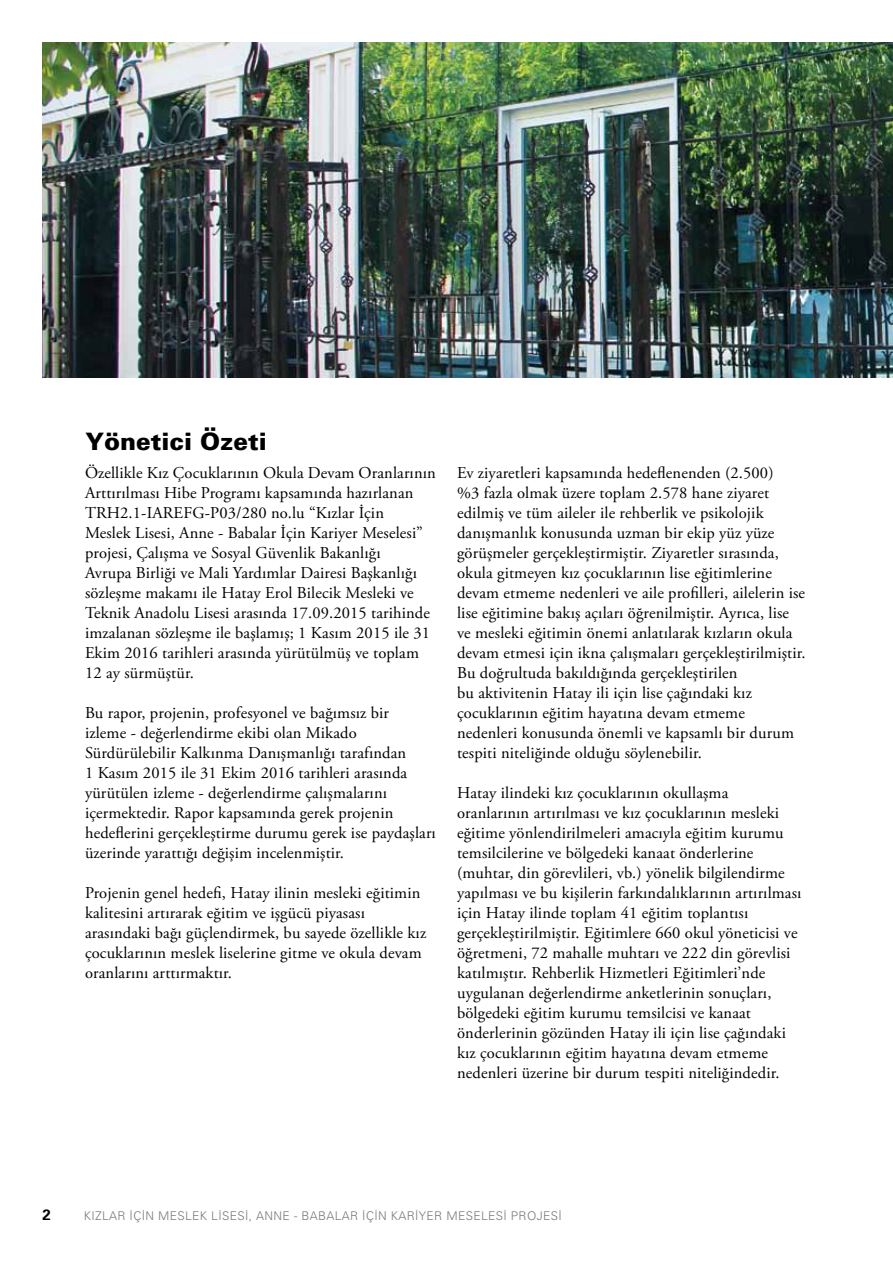
<style>
.page{position:relative;width:893px;height:1263px;background:#fff}
.page>*{position:absolute;margin:0;border:0;box-sizing:border-box;transform-origin:0 0}
.t1{font:24px "Univers T Black";color:#000}
.t2{font:16.5px/20px "Adobe Garamond Pro";letter-spacing:.01em;color:#000}
.t3{font:15px "Univers T Bold";color:#000}
.t4{font:12px "Univers T Light";letter-spacing:.03em;color:#77787b}
</style>
<div class="page">
<img style="left:43px;top:43px;width:850px;height:334px">
<h1 class="t1" style="left:85px;top:426px;width:183px">Yönetici Özeti</h1>
<p class="t2" style="left:85px;top:463px;width:352px">Özellikle Kız Çocuklarının Okula Devam Oranlarının Arttırılması Hibe Programı kapsamında hazırlanan TRH2.1-IAREFG-P03/280 no.lu “Kızlar İçin<br>Meslek Lisesi, Anne - Babalar İçin Kariyer Meselesi” projesi, Çalışma ve Sosyal Güvenlik Bakanlığı<br>Avrupa Birliği ve Mali Yardımlar Dairesi Başkanlığı sözleşme makamı ile Hatay Erol Bilecik Mesleki ve Teknik Anadolu Lisesi arasında 17.09.2015 tarihinde imzalanan sözleşme ile başlamış; 1 Kasım 2015 ile 31<br>Ekim 2016 tarihleri arasında yürütülmüş ve toplam 12 ay sürmüştür.</p>
<p class="t2" style="left:85px;top:703px;width:352px">Bu rapor, projenin, profesyonel ve bağımsız bir<br>izleme - değerlendirme ekibi olan Mikado Sürdürülebilir Kalkınma Danışmanlığı tarafından<br>1 Kasım 2015 ile 31 Ekim 2016 tarihleri arasında yürütülen izleme - değerlendirme çalışmalarını içermektedir. Rapor kapsamında gerek projenin hedeflerini gerçekleştirme durumu gerek ise paydaşları üzerinde yarattığı değişim incelenmiştir.</p>
<p class="t2" style="left:85px;top:883px;width:343px">Projenin genel hedefi, Hatay ilinin mesleki eğitimin kalitesini artırarak eğitim ve işgücü piyasası arasındaki bağı güçlendirmek, bu sayede özellikle kız çocuklarının meslek liselerine gitme ve okula devam oranlarını arttırmaktır.</p>
<p class="t2" style="left:457px;top:463px;width:350px">Ev ziyaretleri kapsamında hedeflenenden (2.500)<br>%3 fazla olmak üzere toplam 2.578 hane ziyaret edilmiş ve tüm aileler ile rehberlik ve psikolojik danışmanlık konusunda uzman bir ekip yüz yüze görüşmeler gerçekleştirmiştir. Ziyaretler sırasında, okula gitmeyen kız çocuklarının lise eğitimlerine devam etmeme nedenleri ve aile profilleri, ailelerin ise lise eğitimine bakış açıları öğrenilmiştir. Ayrıca, lise ve mesleki eğitimin önemi anlatılarak kızların okula devam etmesi için ikna çalışmaları gerçekleştirilmiştir.<br>Bu doğrultuda bakıldığında gerçekleştirilen<br>bu aktivitenin Hatay ili için lise çağındaki kız çocuklarının eğitim hayatına devam etmeme nedenleri konusunda önemli ve kapsamlı bir durum tespiti niteliğinde olduğu söylenebilir.</p>
<p class="t2" style="left:457px;top:783px;width:346px">Hatay ilindeki kız çocuklarının okullaşma oranlarının artırılması ve kız çocuklarının mesleki eğitime yönlendirilmeleri amacıyla eğitim kurumu temsilcilerine ve bölgedeki kanaat önderlerine (muhtar, din görevlileri, vb.) yönelik bilgilendirme yapılması ve bu kişilerin farkındalıklarının artırılması için Hatay ilinde toplam 41 eğitim toplantısı gerçekleştirilmiştir. Eğitimlere 660 okul yöneticisi ve öğretmeni, 72 mahalle muhtarı ve 222 din görevlisi katılmıştır. Rehberlik Hizmetleri Eğitimleri’nde uygulanan değerlendirme anketlerinin sonuçları, bölgedeki eğitim kurumu temsilcisi ve kanaat önderlerinin gözünden Hatay ili için lise çağındaki kız çocuklarının eğitim hayatına devam etmeme nedenleri üzerine bir durum tespiti niteliğindedir.</p>
<p class="t3" style="left:43px;top:1205px;width:10px">2</p>
<p class="t4" style="left:84px;top:1209px;width:479px">KIZLAR İÇİN MESLEK LİSESİ, ANNE - BABALAR İÇİN KARİYER MESELESİ PROJESİ</p>
</div>
